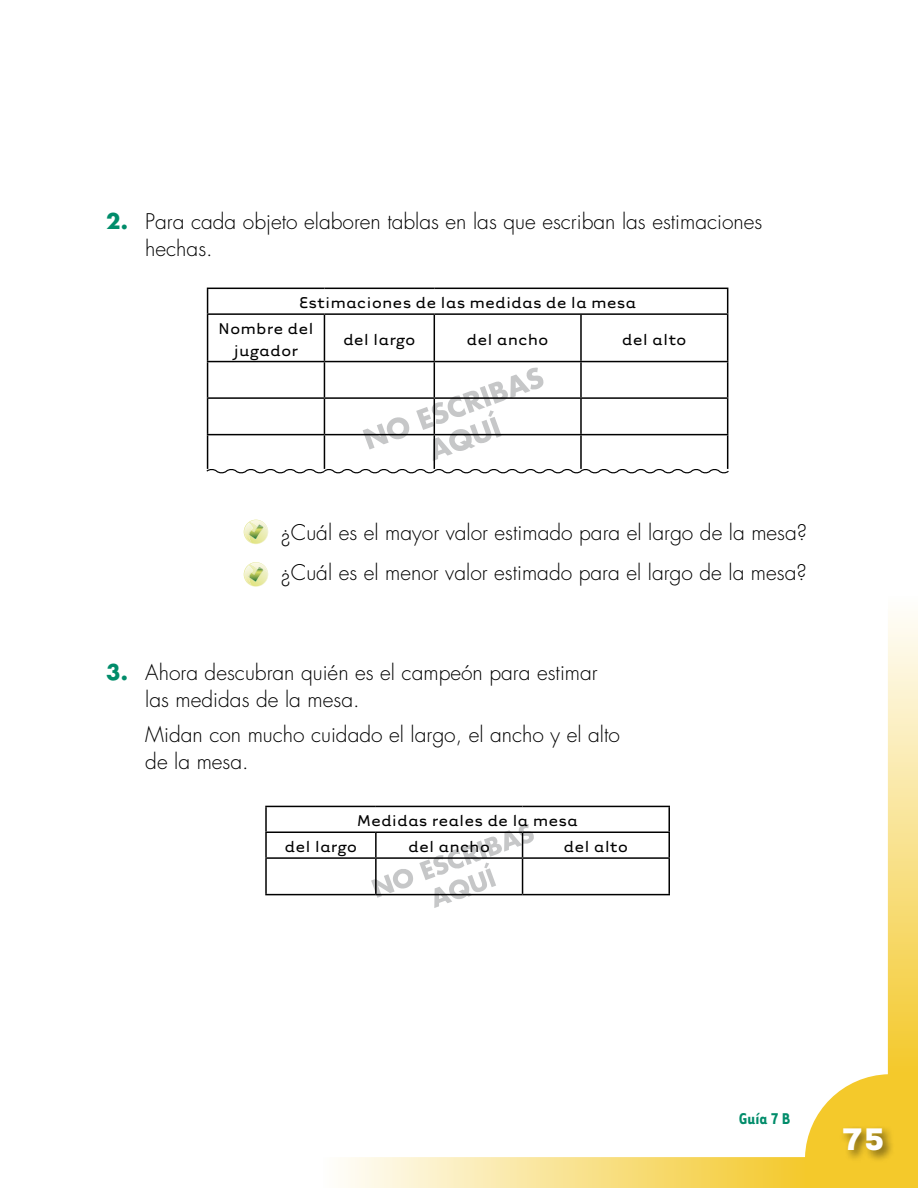
<style>
.page{position:relative;width:918px;height:1188px;background:#fff}
.page>*{position:absolute;margin:0;border:0;box-sizing:border-box;transform-origin:0 0}
.t1{font:700 36px "Tarzana Wide";color:#fff}
.t2{font:300 21px/27px "Futura";color:#000}
.t3{font:18px/25.8px "Tarzana Wide";color:#000}
.t4{font:700 18px "Tarzana Narrow";color:#008c6a}
.s1{font-weight:700;color:#008c6a}
</style>
<div class="page">
<svg style="left:363px;top:367px;width:181px;height:94px"></svg>
<svg style="left:244px;top:520px;width:24px;height:24px"></svg>
<svg style="left:244px;top:562px;width:24px;height:25px"></svg>
<hr style="left:207px;top:288px;width:117px;height:1px;background:#000">
<svg style="left:207px;top:289px;width:1px;height:24px"></svg>
<hr style="left:324px;top:288px;width:110px;height:1px;background:#000">
<hr style="left:434px;top:288px;width:147px;height:1px;background:#000">
<hr style="left:581px;top:288px;width:147px;height:1px;background:#000">
<svg style="left:727px;top:289px;width:1px;height:24px"></svg>
<hr style="left:207px;top:313px;width:117px;height:2px;background:#000">
<hr style="left:207px;top:315px;width:1px;height:46px;background:#000">
<hr style="left:324px;top:313px;width:110px;height:2px;background:#000">
<hr style="left:324px;top:315px;width:1px;height:46px;background:#000">
<hr style="left:434px;top:313px;width:147px;height:2px;background:#000">
<hr style="left:434px;top:315px;width:1px;height:46px;background:#000">
<hr style="left:581px;top:313px;width:147px;height:2px;background:#000">
<hr style="left:580px;top:315px;width:2px;height:46px;background:#000">
<hr style="left:727px;top:315px;width:1px;height:46px;background:#000">
<hr style="left:207px;top:361px;width:117px;height:1px;background:#000">
<hr style="left:207px;top:362px;width:1px;height:35px;background:#000">
<hr style="left:324px;top:361px;width:110px;height:1px;background:#000">
<hr style="left:324px;top:362px;width:1px;height:35px;background:#000">
<hr style="left:434px;top:361px;width:147px;height:1px;background:#000">
<hr style="left:434px;top:362px;width:1px;height:35px;background:#000">
<hr style="left:581px;top:361px;width:147px;height:1px;background:#000">
<hr style="left:580px;top:362px;width:2px;height:35px;background:#000">
<hr style="left:727px;top:362px;width:1px;height:35px;background:#000">
<hr style="left:207px;top:397px;width:117px;height:2px;background:#000">
<hr style="left:207px;top:399px;width:1px;height:35px;background:#000">
<hr style="left:324px;top:397px;width:110px;height:2px;background:#000">
<hr style="left:324px;top:399px;width:1px;height:35px;background:#000">
<hr style="left:434px;top:397px;width:147px;height:2px;background:#000">
<hr style="left:434px;top:399px;width:1px;height:35px;background:#000">
<hr style="left:581px;top:397px;width:147px;height:2px;background:#000">
<hr style="left:580px;top:399px;width:2px;height:35px;background:#000">
<hr style="left:727px;top:399px;width:1px;height:35px;background:#000">
<hr style="left:207px;top:434px;width:117px;height:1px;background:#000">
<hr style="left:207px;top:435px;width:1px;height:34px;background:#000">
<hr style="left:324px;top:434px;width:110px;height:1px;background:#000">
<hr style="left:324px;top:435px;width:1px;height:34px;background:#000">
<hr style="left:434px;top:434px;width:147px;height:1px;background:#000">
<hr style="left:434px;top:435px;width:1px;height:34px;background:#000">
<hr style="left:581px;top:434px;width:147px;height:1px;background:#000">
<hr style="left:580px;top:435px;width:2px;height:34px;background:#000">
<hr style="left:727px;top:435px;width:1px;height:34px;background:#000">
<svg style="left:206px;top:467px;width:523px;height:7px"></svg>
<hr style="left:265px;top:806px;width:111px;height:1px;background:#000">
<hr style="left:265px;top:807px;width:2px;height:25px;background:#000">
<hr style="left:265px;top:832px;width:111px;height:1px;background:#000">
<hr style="left:265px;top:833px;width:2px;height:24px;background:#000">
<svg style="left:322px;top:617px;width:596px;height:571px"></svg>
<hr style="left:668px;top:833px;width:2px;height:24px;background:#000">
<hr style="left:265px;top:857px;width:111px;height:2px;background:#000">
<hr style="left:265px;top:859px;width:2px;height:35px;background:#000">
<hr style="left:376px;top:857px;width:147px;height:2px;background:#000">
<hr style="left:375px;top:859px;width:2px;height:35px;background:#000">
<hr style="left:523px;top:857px;width:147px;height:2px;background:#000">
<hr style="left:522px;top:859px;width:1px;height:35px;background:#000">
<hr style="left:668px;top:859px;width:2px;height:35px;background:#000">
<hr style="left:265px;top:894px;width:111px;height:1px;background:#000">
<hr style="left:376px;top:894px;width:147px;height:1px;background:#000">
<hr style="left:523px;top:894px;width:147px;height:1px;background:#000">
<p class="t2" style="left:145px;top:208px;width:619px;text-indent:-39px"><span class="s1">2.</span> Para cada objeto elaboren tablas en las que escriban las estimaciones hechas.</p>
<p class="t3" style="left:218px;top:289px;width:420px;text-indent:81px">Estimaciones de las medidas de la mesa<br>Nombre del</p>
<p class="t3" style="left:234px;top:336px;width:66px">jugador</p>
<p class="t3" style="left:343px;top:325px;width:74px">del largo</p>
<p class="t3" style="left:467px;top:325px;width:84px">del ancho</p>
<p class="t3" style="left:622px;top:325px;width:66px">del alto</p>
<p class="t2" style="left:281px;top:513px;width:528px;line-height:39.8px">¿Cuál es el mayor valor estimado para el largo de la mesa? ¿Cuál es el menor valor estimado para el largo de la mesa?</p>
<p class="t2" style="left:145px;top:659px;width:454px;text-indent:-39px"><span class="s1">3.</span> Ahora descubran quién es el campeón para estimar las medidas de la mesa.</p>
<p class="t2" style="left:145px;top:722px;width:476px">Midan con mucho cuidado el largo, el ancho y el alto de la mesa.</p>
<p class="t3" style="left:357px;top:807px;width:222px">Medidas reales de la mesa</p>
<p class="t3" style="left:285px;top:833px;width:74px">del largo</p>
<p class="t3" style="left:408px;top:833px;width:84px">del ancho</p>
<p class="t3" style="left:564px;top:833px;width:66px">del alto</p>
<p class="t4" style="left:739px;top:1107px;width:53px">Guía 7 B</p>
<h1 class="t1" style="left:841px;top:1115px;width:45px">75</h1>
</div>
